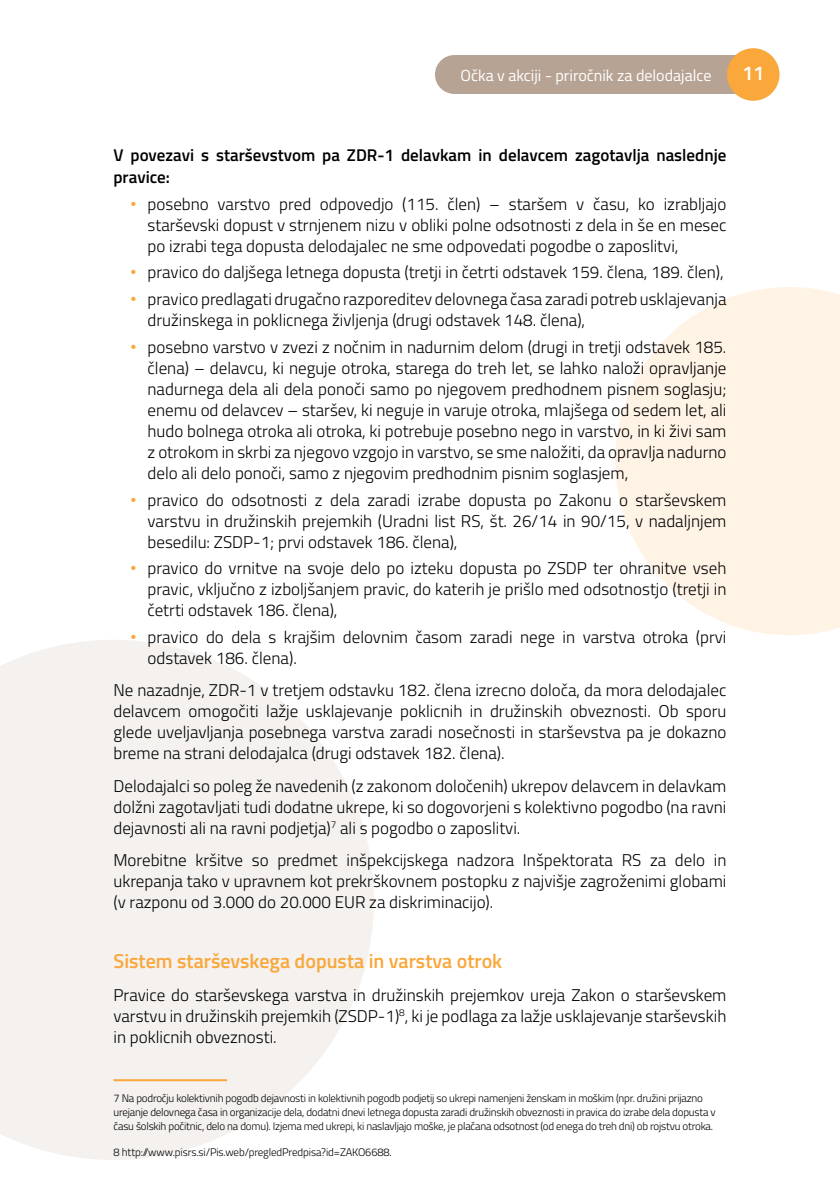
<style>
.page{position:relative;width:840px;height:1191px;background:#fff}
.page>*{position:absolute;margin:0;border:0;box-sizing:border-box;transform-origin:0 0}
.t1{font:600 20px "Titillium Web";color:#faa73b}
.t2{font:600 20px "Titillium Web";color:#fff}
.t3{font:300 17px/21px "Titillium Web";color:#000;text-align:justify}
.t4{font:600 17px/22px "Titillium Web";color:#000}
.t5{font:16px "Titillium Web";color:#fff}
.t6{font:300 11px/14px "Titillium Web";letter-spacing:-.02em;color:#000}
.s1{font-family:"Arial";font-weight:400;color:#faa73b}
</style>
<div class="page">
<div style="left:434px;top:55px;width:321px;height:39px;background:#b7a393;border-radius:19px"></div>
<div style="left:726px;top:48px;width:53px;height:53px;background:#faa73b;border-radius:50%"></div>
<svg style="left:0;top:640px;width:374px;height:520px;fill:#f4f1ee"></svg>
<svg style="left:615px;top:287px;width:224px;height:348px;fill:#fff3e5"></svg>
<hr style="left:113px;top:1079px;width:114px;height:2px;background:#faa73b">
<p class="t5" style="left:460px;top:64px;width:252px">Očka v akciji - priročnik za delodajalce</p>
<p class="t2" style="left:741px;top:58px;width:24px">11</p>
<p class="t4" style="left:113px;top:143px;width:614px">V povezavi s starševstvom pa ZDR-1 delavkam in delavcem zagotavlja naslednje pravice:</p>
<p class="t3" style="left:147px;top:192px;width:580px;text-indent:-17px"><span class="s1">•</span> posebno varstvo pred odpovedjo (115. člen) – staršem v času, ko izrabljajo starševski dopust v strnjenem nizu v obliki polne odsotnosti z dela in še en mesec po izrabi tega dopusta delodajalec ne sme odpovedati pogodbe o zaposlitvi,</p>
<p class="t3" style="left:130px;top:261px;width:594px"><span class="s1">•</span> pravico do daljšega letnega dopusta (tretji in četrti odstavek 159. člena, 189. člen),</p>
<p class="t3" style="left:147px;top:288px;width:580px;text-indent:-17px"><span class="s1">•</span> pravico predlagati drugačno razporeditev delovnega časa zaradi potreb usklajevanja družinskega in poklicnega življenja (drugi odstavek 148. člena),</p>
<p class="t3" style="left:147px;top:335px;width:580px;text-indent:-17px"><span class="s1">•</span> posebno varstvo v zvezi z nočnim in nadurnim delom (drugi in tretji odstavek 185. člena) – delavcu, ki neguje otroka, starega do treh let, se lahko naloži opravljanje nadurnega dela ali dela ponoči samo po njegovem predhodnem pisnem soglasju; enemu od delavcev – staršev, ki neguje in varuje otroka, mlajšega od sedem let, ali hudo bolnega otroka ali otroka, ki potrebuje posebno nego in varstvo, in ki živi sam z otrokom in skrbi za njegovo vzgojo in varstvo, se sme naložiti, da opravlja nadurno delo ali delo ponoči, samo z njegovim predhodnim pisnim soglasjem,</p>
<p class="t3" style="left:147px;top:488px;width:580px;text-indent:-17px"><span class="s1">•</span> pravico do odsotnosti z dela zaradi izrabe dopusta po Zakonu o starševskem varstvu in družinskih prejemkih (Uradni list RS, št. 26/14 in 90/15, v nadaljnjem besedilu: ZSDP-1; prvi odstavek 186. člena),</p>
<p class="t3" style="left:147px;top:557px;width:580px;text-indent:-17px"><span class="s1">•</span> pravico do vrnitve na svoje delo po izteku dopusta po ZSDP ter ohranitve vseh pravic, vključno z izboljšanjem pravic, do katerih je prišlo med odsotnostjo (tretji in četrti odstavek 186. člena),</p>
<p class="t3" style="left:147px;top:625px;width:580px;text-indent:-17px"><span class="s1">•</span> pravico do dela s krajšim delovnim časom zaradi nege in varstva otroka (prvi odstavek 186. člena).</p>
<p class="t3" style="left:113px;top:679px;width:614px">Ne nazadnje, ZDR-1 v tretjem odstavku 182. člena izrecno določa, da mora delodajalec delavcem omogočiti lažje usklajevanje poklicnih in družinskih obveznosti. Ob sporu glede uveljavljanja posebnega varstva zaradi nosečnosti in starševstva pa je dokazno breme na strani delodajalca (drugi odstavek 182. člena).</p>
<p class="t3" style="left:113px;top:774px;width:614px">Delodajalci so poleg že navedenih (z zakonom določenih) ukrepov delavcem in delavkam dolžni zagotavljati tudi dodatne ukrepe, ki so dogovorjeni s kolektivno pogodbo (na ravni dejavnosti ali na ravni podjetja)<sup>7</sup> ali s pogodbo o zaposlitvi.</p>
<p class="t3" style="left:113px;top:848px;width:614px">Morebitne kršitve so predmet inšpekcijskega nadzora Inšpektorata RS za delo in ukrepanja tako v upravnem kot prekrškovnem postopku z najvišje zagroženimi globami (v razponu od 3.000 do 20.000 EUR za diskriminacijo).</p>
<p class="t1" style="left:113px;top:946px;width:390px">Sistem starševskega dopusta in varstva otrok</p>
<p class="t3" style="left:113px;top:983px;width:614px">Pravice do starševskega varstva in družinskih prejemkov ureja Zakon o starševskem varstvu in družinskih prejemkih (ZSDP-1)<sup>8</sup>, ki je podlaga za lažje usklajevanje starševskih in poklicnih obveznosti.</p>
<p class="t6" style="left:113px;top:1090px;width:603px">7 Na področju kolektivnih pogodb dejavnosti in kolektivnih pogodb podjetij so ukrepi namenjeni ženskam in moškim (npr. družini prijazno urejanje delovnega časa in organizacije dela, dodatni dnevi letnega dopusta zaradi družinskih obveznosti in pravica do izrabe dela dopusta v času šolskih počitnic, delo na domu). Izjema med ukrepi, ki naslavljajo moške, je plačana odsotnost (od enega do treh dni) ob rojstvu otroka.</p>
<p class="t6" style="left:113px;top:1144px;width:279px">8 http://www.pisrs.si/Pis.web/pregledPredpisa?id=ZAKO6688.</p>
</div>
